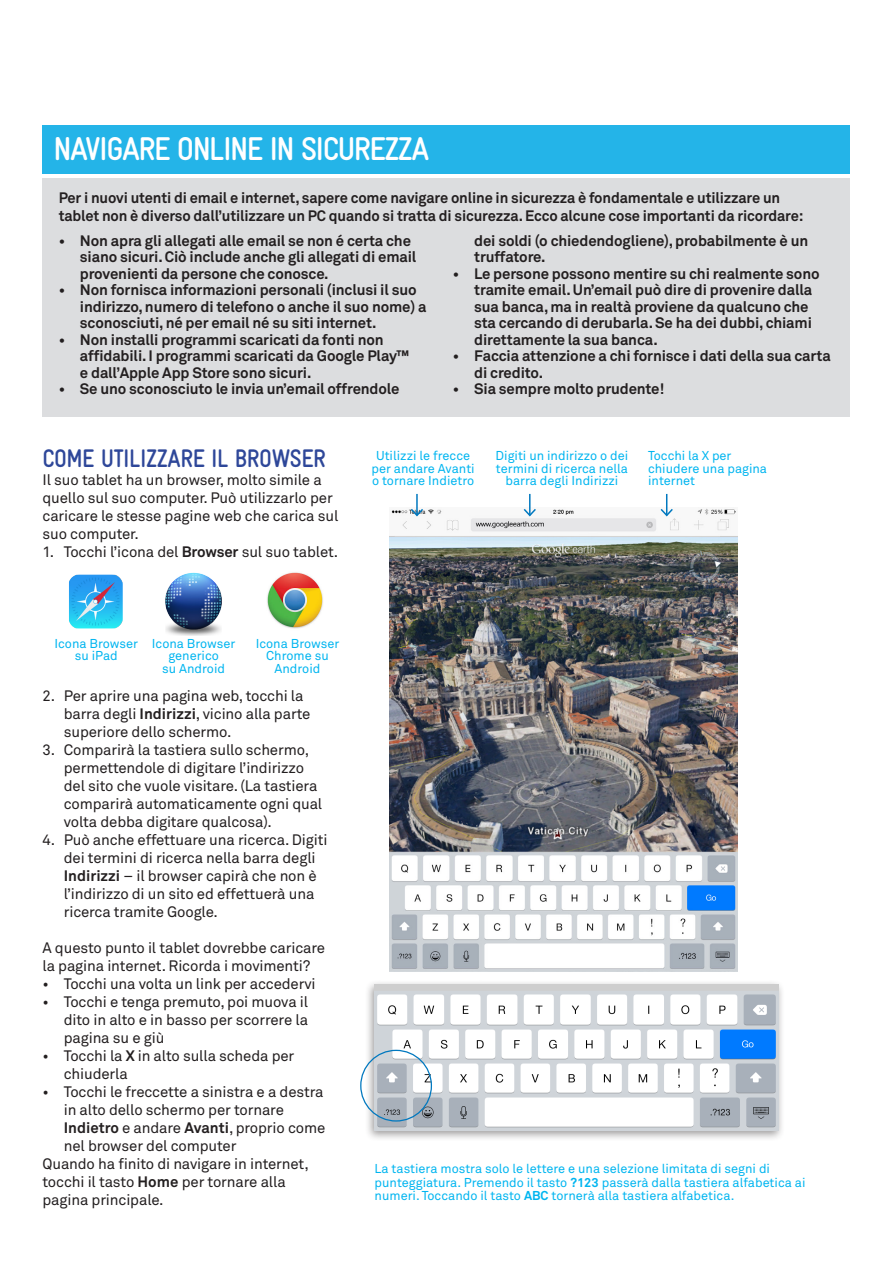
<style>
.page{position:relative;width:893px;height:1263px;background:#fff}
.page>*{position:absolute;margin:0;border:0;box-sizing:border-box;transform-origin:0 0}
.t1{font:700 condensed 33px "Gravur";letter-spacing:-.05em;color:#fff}
.t2{font:700 condensed 25.5px "Gravur";letter-spacing:-.02em;color:#2e4799;scale:.96 1}
.t3{font:15px/18px "Akkurat";letter-spacing:-.01em;color:#231f20}
.t4{font:700 15px/16.5px "Akkurat";letter-spacing:-.01em;color:#231f20}
.t5{font:12.75px/12.3px "Akkurat";color:#00b5f0;text-align:center}
.s1{font-weight:700}
</style>
<div class="page">
<div style="left:43px;top:125px;width:807px;height:286px;background:#24b4e8"></div>
<div style="left:26px;top:175px;width:843px;height:254px;background:#fff"></div>
<div style="left:26px;top:174px;width:844px;height:255px;border:1px solid #fff"></div>
<div style="left:43px;top:178px;width:807px;height:238px;background:#dcdddf"></div>
<img style="left:389px;top:508px;width:348px;height:463px">
<div style="left:365px;top:979px;width:420px;height:162px;background:#231f20;opacity:.45"></div>
<img style="left:375px;top:984px;width:404px;height:146px">
<img style="left:165px;top:572px;width:57px;height:63px">
<img style="left:267px;top:572px;width:56px;height:57px">
<img style="left:69px;top:575px;width:54px;height:53px">
<div style="left:360px;top:1050px;width:72px;height:71px;border:1px solid #0078bf;border-radius:50%"></div>
<hr style="left:529px;top:494px;width:2px;height:21px;background:#0078bf">
<svg style="left:522px;top:507px;width:15px;height:11px"></svg>
<hr style="left:416px;top:494px;width:2px;height:21px;background:#0078bf">
<svg style="left:409px;top:507px;width:16px;height:11px"></svg>
<svg style="left:659px;top:494px;width:15px;height:24px"></svg>
<p class="t1" style="left:54px;top:131px;width:377px">NAVIGARE ONLINE IN SICUREZZA</p>
<p class="t4" style="left:59px;top:188px;width:746px;line-height:18px">Per i nuovi utenti di email e internet, sapere come navigare online in sicurezza è fondamentale e utilizzare un tablet non è diverso dall’utilizzare un PC quando si tratta di sicurezza. Ecco alcune cose importanti da ricordare:</p>
<p class="t4" style="left:80px;top:232px;width:338px;text-indent:-21px">• Non apra gli allegati alle email se non é certa che siano sicuri. Ciò include anche gli allegati di email provenienti da persone che conosce.</p>
<p class="t4" style="left:80px;top:282px;width:348px;text-indent:-21px">• Non fornisca informazioni personali (inclusi il suo indirizzo, numero di telefono o anche il suo nome) a sconosciuti, né per email né su siti internet.</p>
<p class="t4" style="left:80px;top:331px;width:331px;text-indent:-21px">• Non installi programmi scaricati da fonti non affidabili. I programmi scaricati da Google Play™ e dall’Apple App Store sono sicuri.</p>
<p class="t4" style="left:59px;top:381px;width:342px">• Se uno sconosciuto le invia un’email offrendole</p>
<p class="t4" style="left:474px;top:232px;width:336px">dei soldi (o chiedendogliene), probabilmente è un truffatore.</p>
<p class="t4" style="left:474px;top:265px;width:347px;text-indent:-21px">• Le persone possono mentire su chi realmente sono tramite email. Un’email può dire di provenire dalla sua banca, ma in realtà proviene da qualcuno che sta cercando di derubarla. Se ha dei dubbi, chiami direttamente la sua banca.</p>
<p class="t4" style="left:474px;top:348px;width:358px;text-indent:-21px">• Faccia attenzione a chi fornisce i dati della sua carta di credito.</p>
<p class="t4" style="left:453px;top:381px;width:213px">• Sia sempre molto prudente!</p>
<p class="t2" style="left:43px;top:444px;width:297px">COME UTILIZZARE IL BROWSER</p>
<p class="t3" style="left:43px;top:471px;width:297px">Il suo tablet ha un browser, molto simile a quello sul suo computer. Può utilizzarlo per caricare le stesse pagine web che carica sul suo computer.</p>
<p class="t3" style="left:43px;top:543px;width:297px">1. Tocchi l’icona del <span class="s1">Browser</span> sul suo tablet.</p>
<p class="t5" style="left:54px;top:638px;width:85px">Icona Browser su iPad</p>
<p class="t5" style="left:152px;top:638px;width:85px">Icona Browser generico<br>su Android</p>
<p class="t5" style="left:256px;top:638px;width:85px">Icona Browser<br>Chrome su<br>Android</p>
<p class="t3" style="left:64px;top:687px;width:248px;text-indent:-21px">2. Per aprire una pagina web, tocchi la barra degli <span class="s1">Indirizzi</span>, vicino alla parte superiore dello schermo.</p>
<p class="t3" style="left:64px;top:741px;width:260px;text-indent:-21px">3. Comparirà la tastiera sullo schermo, permettendole di digitare l’indirizzo del sito che vuole visitare. (La tastiera comparirà automaticamente ogni qual volta debba digitare qualcosa).</p>
<p class="t3" style="left:64px;top:831px;width:265px;text-indent:-21px">4. Può anche effettuare una ricerca. Digiti dei termini di ricerca nella barra degli <span class="s1">Indirizzi</span> – il browser capirà che non è l’indirizzo di un sito ed effettuerà una ricerca tramite Google.</p>
<p class="t3" style="left:43px;top:939px;width:284px">A questo punto il tablet dovrebbe caricare la pagina internet. Ricorda i movimenti?</p>
<p class="t3" style="left:43px;top:975px;width:275px">• Tocchi una volta un link per accedervi</p>
<p class="t3" style="left:64px;top:993px;width:246px;text-align:justify;text-indent:-21px">• Tocchi e tenga premuto, poi muova il dito in alto e in basso per scorrere la pagina su e giù</p>
<p class="t3" style="left:64px;top:1047px;width:232px;text-indent:-21px">• Tocchi la <span class="s1">X</span> in alto sulla scheda per chiuderla</p>
<p class="t3" style="left:64px;top:1083px;width:263px;text-indent:-21px">• Tocchi le freccette a sinistra e a destra in alto dello schermo per tornare <span class="s1">Indietro</span> e andare <span class="s1">Avanti</span>, proprio come nel browser del computer</p>
<p class="t3" style="left:43px;top:1155px;width:268px">Quando ha finito di navigare in internet, tocchi il tasto <span class="s1">Home</span> per tornare alla pagina principale.</p>
<p class="t5" style="left:371px;top:450px;width:105px">Utilizzi le frecce per andare Avanti o tornare Indietro</p>
<p class="t5" style="left:496px;top:450px;width:134px">Digiti un indirizzo o dei termini di ricerca nella barra degli Indirizzi</p>
<p class="t5" style="left:648px;top:450px;width:121px;text-align:left">Tocchi la X per chiudere una pagina internet</p>
<p class="t5" style="left:375px;top:1162px;width:432px;line-height:13.5px;text-align:left">La tastiera mostra solo le lettere e una selezione limitata di segni di punteggiatura. Premendo il tasto <span class="s1">?123</span> passerà dalla tastiera alfabetica ai numeri. Toccando il tasto <span class="s1">ABC</span> tornerà alla tastiera alfabetica.</p>
</div>
